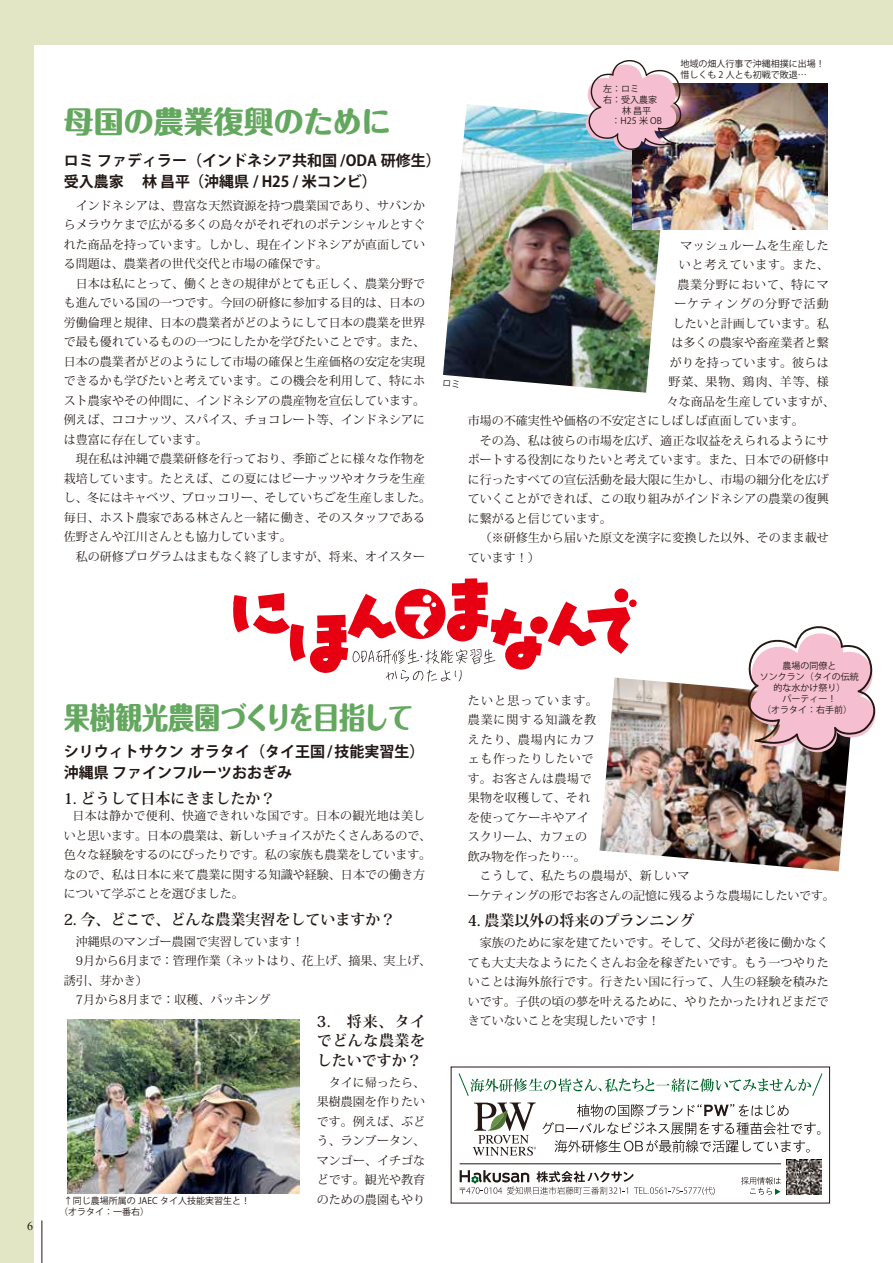
<style>
.page{position:relative;width:893px;height:1263px;background:#e3e6c4}
.page>*{position:absolute;margin:0;border:0;box-sizing:border-box;transform-origin:0 0}
.t1{font:800 30px "Maru Fo Pro";color:#64a85f;scale:.87 1}
.t2{font:800 30px "Maru Fo Pro";color:#64a85f}
.t3{font:700 15px/21px "Koz Go Pr 6 N";color:#221815}
.t4{font:700 15px/19.5px "Koz Min Pr 6 N";color:#221815;text-align:justify}
.t5{font:12px/19.5px "Koz Min Pr 6 N";letter-spacing:.005em;color:#221815;text-align:justify}
.t6{font:12px/19.5px "Koz Min Pr 6 N";letter-spacing:.05em;color:#221815}
.t7{font:12px "Koz Min Pr 6 N";letter-spacing:.025em;color:#221815}
.t8{font:12px "Koz Min Pr 6 N";letter-spacing:.035em;color:#221815}
.t9{font:12px "Koz Min Pr 6 N";letter-spacing:.06em;color:#221815}
.t10{font:12px "Koz Min Pr 6 N";letter-spacing:.07em;color:#221815}
.t11{font:12px "Koz Min Pr 6 N";letter-spacing:.08em;color:#221815}
.t12{font:12px "Times New Roman";color:#221815}
.t13{font:9px/10.8px "Koz Go Pr 6 N";color:#221815}
</style>
<div class="page">
<div style="left:35px;top:45px;width:858px;height:1218px;background:#fff"></div>
<img style="left:443px;top:104px;width:218px;height:289px">
<img style="left:599px;top:679px;width:250px;height:192px">
<img style="left:633px;top:84px;width:194px;height:146px">
<img style="left:67px;top:1019px;width:233px;height:175px">
<svg style="left:746px;top:626px;width:130px;height:128px"></svg>
<svg style="left:233px;top:578px;width:404px;height:104px"></svg>
<hr style="left:460px;top:1163px;width:321px;height:1px;background:#221815">
<svg style="left:460px;top:1170px;width:255px;height:25px"></svg>
<svg style="left:458px;top:1073px;width:364px;height:83px"></svg>
<svg style="left:741px;top:1177px;width:40px;height:18px"></svg>
<img style="left:786px;top:1160px;width:35px;height:34px">
<hr style="left:42px;top:1220px;width:1px;height:43px;background:#221815">
<img style="left:584px;top:60px;width:99px;height:92px">
<svg style="left:444px;top:380px;width:15px;height:8px"></svg>
<h1 class="t2" style="left:64px;top:97px;width:329px">母国の農業復興のために</h1>
<p class="t3" style="left:64px;top:150px;width:378px">ロミ ファディラー（インドネシア共和国 /ODA 研修生）受入農家　 林 昌平 （沖縄県 / H25 / 米コンビ）</p>
<p class="t5" style="left:64px;top:196px;width:363px;text-indent:12px">インドネシアは、豊富な天然資源を持つ農業国であり、サバンからメラウケまで広がる多くの島々がそれぞれのポテンシャルとすぐれた商品を持っています。しかし、現在インドネシアが直面している問題は、農業者の世代交代と市場の確保です。</p>
<p class="t5" style="left:64px;top:274px;width:363px;text-indent:12px">日本は私にとって、働くときの規律がとても正しく、農業分野でも進んでいる国の一つです。今回の研修に参加する目的は、日本の労働倫理と規律、日本の農業者がどのようにして日本の農業を世界で最も優れているものの一つにしたかを学びたいことです。また、日本の農業者がどのようにして市場の確保と生産価格の安定を実現できるかも学びたいと考えています。この機会を利用して、特にホスト農家やその仲間に、インドネシアの農産物を宣伝しています。例えば、ココナッツ、スパイス、チョコレート等、インドネシアには豊富に存在しています。</p>
<p class="t5" style="left:64px;top:449px;width:369px;text-align:left;text-indent:12px">現在私は沖縄で農業研修を行っており、季節ごとに様々な作物を栽培しています。たとえば、この夏にはピーナッツやオクラを生産し、冬にはキャベツ、ブロッコリー、そしていちごを生産しました。毎日、ホスト農家である林さんと一緒に働き、そのスタッフである佐野さんや江川さんとも協力しています。</p>
<p class="t5" style="left:76px;top:547px;width:351px">私の研修プログラムはまもなく終了しますが、将来、オイスター</p>
<p class="t13" style="left:603px;top:83px;width:37px">左：ロミ</p>
<p class="t13" style="left:603px;top:94px;width:55px">右：受入農家</p>
<p class="t13" style="left:622px;top:105px;width:31px">林 昌平</p>
<p class="t13" style="left:611px;top:116px;width:52px">：H25 米 OB</p>
<p class="t13" style="left:680px;top:59px;width:146px">地域の畑人行事で沖縄相撲に出場！惜しくも 2 人とも初戦で敗退…</p>
<p class="t8" style="left:680px;top:239px;width:150px">マッシュルームを生産した</p>
<p class="t9" style="left:679px;top:258px;width:151px">いと考えています。また、</p>
<p class="t10" style="left:677px;top:278px;width:153px">農業分野において、特にマ</p>
<p class="t11" style="left:674px;top:297px;width:156px">ーケティングの分野で活動</p>
<p class="t5" style="left:673px;top:314px;width:157px">したいと計画しています。私</p>
<p class="t5" style="left:671px;top:333px;width:159px">は多くの農家や畜産業者と繋</p>
<p class="t7" style="left:670px;top:356px;width:161px">がりを持っています。彼らは</p>
<p class="t5" style="left:668px;top:372px;width:162px">野菜、果物、鶏肉、羊等、様</p>
<p class="t5" style="left:667px;top:392px;width:169px">々な商品を生産していますが、</p>
<p class="t5" style="left:468px;top:411px;width:338px">市場の不確実性や価格の不安定さにしばしば直面しています。</p>
<p class="t5" style="left:480px;top:431px;width:351px">その為、私は彼らの市場を広げ、適正な収益をえられるようにサ</p>
<p class="t5" style="left:468px;top:450px;width:363px">ポートする役割になりたいと考えています。また、日本での研修中</p>
<p class="t5" style="left:468px;top:470px;width:362px">に行ったすべての宣伝活動を最大限に生かし、市場の細分化を広げ</p>
<p class="t5" style="left:468px;top:489px;width:362px">ていくことができれば、この取り組みがインドネシアの農業の復興</p>
<p class="t5" style="left:468px;top:509px;width:145px">に繋がると信じています。</p>
<p class="t5" style="left:480px;top:528px;width:351px">（※研修生から届いた原文を漢字に変換した以外、そのまま載せ</p>
<p class="t5" style="left:468px;top:548px;width:73px">ています！）</p>
<p class="t12" style="left:27px;top:1218px;width:7px">6</p>
<h1 class="t1" style="left:64px;top:693px;width:404px">果樹観光農園づくりを目指して</h1>
<p class="t3" style="left:64px;top:741px;width:362px">シリウィトサクン オラタイ（タイ王国 / 技能実習生）沖縄県 ファインフルーツおおぎみ</p>
<p class="t4" style="left:64px;top:789px;width:213px">1. どうして日本にきましたか？</p>
<p class="t5" style="left:64px;top:806px;width:369px;text-align:left;text-indent:9px">日本は静かで便利、快適できれいな国です。日本の観光地は美しいと思います。日本の農業は、新しいチョイスがたくさんあるので、色々な経験をするのにぴったりです。私の家族も農業をしています。なので、私は日本に来て農業に関する知識や経験、日本での働き方について学ぶことを選びました。</p>
<p class="t4" style="left:64px;top:910px;width:333px">2. 今、どこで、どんな農業実習をしていますか？</p>
<p class="t5" style="left:76px;top:932px;width:229px">沖縄県のマンゴー農園で実習しています！</p>
<p class="t5" style="left:76px;top:951px;width:357px">9月から6月まで：管理作業（ネットはり、花上げ、摘果、実上げ、</p>
<p class="t5" style="left:64px;top:971px;width:85px">誘引、芽かき）</p>
<p class="t5" style="left:76px;top:990px;width:196px">7月から8月まで：収穫、パッキング</p>
<p class="t4" style="left:317px;top:1012px;width:110px">3.　将来、タイでどんな農業をしたいですか？</p>
<p class="t5" style="left:317px;top:1073px;width:110px;text-indent:12px">タイに帰ったら、果樹農園を作りたいです。例えば、ぶどう、ランブータン、マンゴー、イチゴなどです。観光や教育のための農園もやり</p>
<p class="t13" style="left:59px;top:1195px;width:192px;text-indent:4px">↑同じ農場所属の JAEC タイ人技能実習生と！（オラタイ：一番右）</p>
<p class="t13" style="left:760px;top:661px;width:100px;text-align:center">農場の同僚と<br>ソンクラン（タイの伝統的な水かけ祭り）<br>パーティー！<br>（オラタイ：右手前）</p>
<p class="t6" style="left:468px;top:691px;width:132px">たいと思っています。農業に関する知識を教えたり、農場内にカフェも作ったりしたいです。お客さんは農場で果物を収穫して、それを使ってケーキやアイスクリーム、カフェの飲み物を作ったり…。</p>
<p class="t5" style="left:468px;top:866px;width:369px;text-indent:12px">こうして、私たちの農場が、新しいマ<br>ーケティングの形でお客さんの記憶に残るような農場にしたいです。</p>
<p class="t4" style="left:468px;top:911px;width:228px">4. 農業以外の将来のプランニング</p>
<p class="t5" style="left:468px;top:933px;width:363px;text-indent:12px">家族のために家を建てたいです。そして、父母が老後に働かなくても大丈夫なようにたくさんお金を稼ぎたいです。もう一つやりたいことは海外旅行です。行きたい国に行って、人生の経験を積みたいです。子供の頃の夢を叶えるために、やりたかったけれどまだできていないことを実現したいです！</p>
</div>
